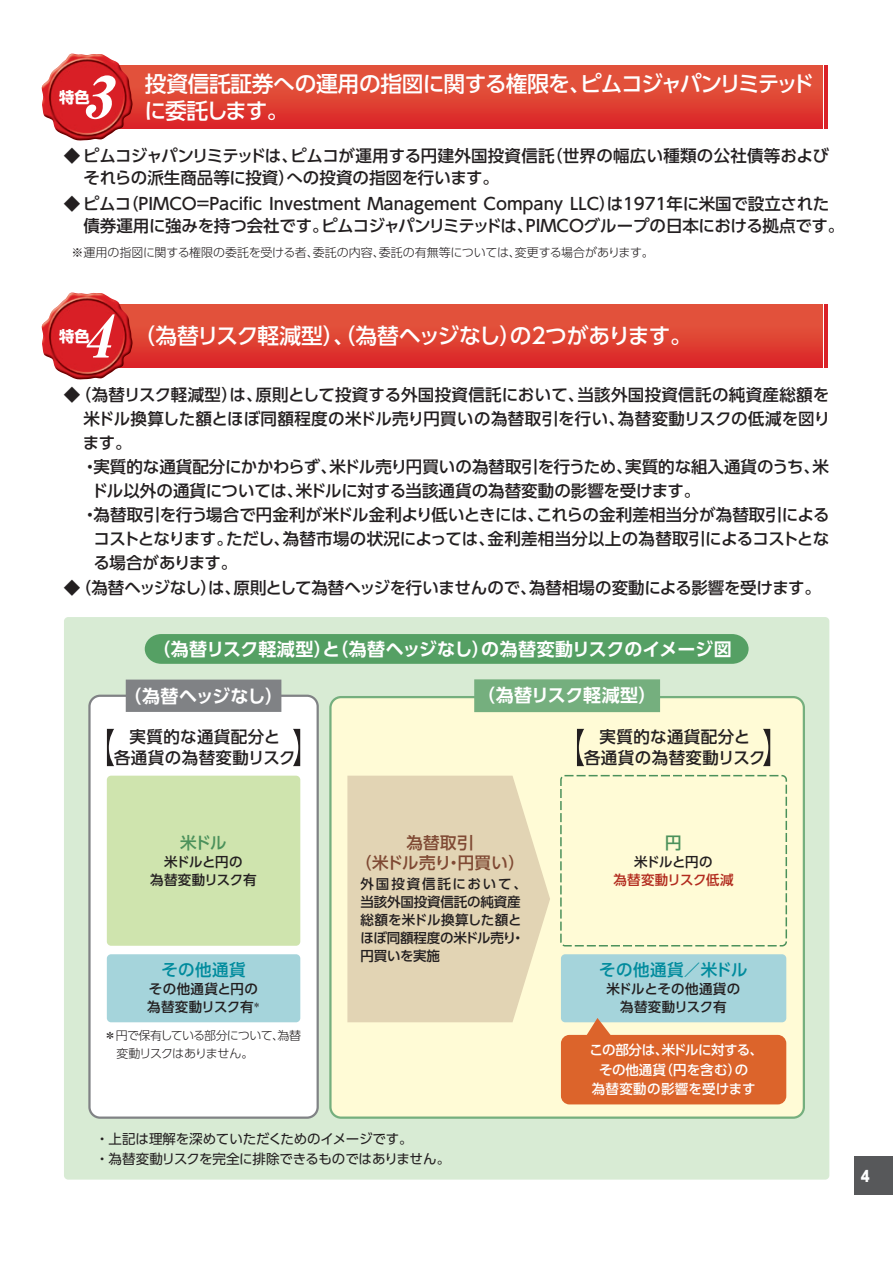
<style>
.page{position:relative;width:893px;height:1263px;background:#fff}
.page>*{position:absolute;margin:0;border:0;box-sizing:border-box;transform-origin:0 0}
.t1{font:italic 58.5px "Midashi Min Pro MA31";color:#fff;scale:1.04 1}
.t2{font:500 21.75px/27.8px "UD Shin Go Pro";letter-spacing:-.045em;color:#fff}
.t3{font:700 18px "UD Shin Go Pro De";letter-spacing:-.005em;color:#fff}
.t4{font:500 16.5px/22.5px "UD Shin Go Pro";color:#231f20}
.t5{font:500 16.5px/21px "UD Shin Go Pro";letter-spacing:.025em;color:#231f20;text-align:center}
.t6{font:500 16.5px "UD Shin Go Pro";letter-spacing:-.02em;color:#231f20}
.t7{font:500 16.5px "UD Shin Go Pro";letter-spacing:.02em;color:#231f20}
.t8{font:500 16.5px/19.5px "UD Shin Go Pro";letter-spacing:.025em;color:#7f4933;text-align:center}
.t9{font:500 16.5px "UD Shin Go Pro";letter-spacing:.025em;color:#008b9d}
.t10{font:500 16.5px "UD Shin Go Pro";letter-spacing:-.035em;color:#231f20}
.t11{font:500 16.5px "UD Shin Go Pro";color:#4b915b}
.t12{font:700 15.3px "UD Shin Go Pro";color:#fff}
.t13{font:800 15px "UD Shin Go Pro";color:#fff;scale:.9 1}
.t14{font:500 13.5px/18px "UD Shin Go Pro";letter-spacing:-.015em;color:#231f20;text-align:center}
.t15{font:13.5px/19.5px "UD Shin Go Pro";letter-spacing:-.015em;color:#231f20}
.t16{font:500 13.5px/19.5px "UD Shin Go Pro";letter-spacing:-.02em;color:#fff;text-align:center}
.t17{font:500 13.5px/18px "UD Shin Go Pro";letter-spacing:.025em;color:#231f20}
.t18{font:500 13.5px "UD Shin Go Pro";color:#b22b1e}
.t19{font:300 12px "UD Shin Go Pro";letter-spacing:-.005em;color:#231f20}
.t20{font:300 12px/18px "UD Shin Go Pro";letter-spacing:-.065em;color:#231f20}
</style>
<div class="page">
<div style="left:855px;top:1157px;width:38px;height:38px;background:#57585a"></div>
<div style="left:78px;top:65px;width:745px;height:64px;background:linear-gradient(to bottom,#e45d40,#db2829)"></div>
<hr style="left:824px;top:65px;width:4px;height:64px;background:#da2128">
<img style="left:41px;top:54px;width:92px;height:87px">
<div style="left:78px;top:304px;width:745px;height:64px;background:linear-gradient(to bottom,#e45d40,#db2829)"></div>
<hr style="left:824px;top:304px;width:4px;height:64px;background:#da2128">
<img style="left:41px;top:293px;width:92px;height:87px">
<div style="left:64px;top:617px;width:765px;height:562px;background:#d8ebd4;border-radius:4px"></div>
<div style="left:89px;top:696px;width:229px;height:422px;background:#fff;border-radius:11px"></div>
<div style="left:88px;top:695px;width:231px;height:424px;border:2px solid #808285;border-radius:11px"></div>
<div style="left:330px;top:697px;width:474px;height:421px;background:#fffbd6;border-radius:11px"></div>
<div style="left:329px;top:696px;width:476px;height:423px;border:2px solid #75af7e;border-radius:11px"></div>
<svg style="left:347px;top:776px;width:203px;height:246px;background:#e4d7b7"></svg>
<div style="left:145px;top:634px;width:604px;height:30px;background:#55a064"></div>
<div style="left:127px;top:681px;width:153px;height:30px;background:#808285"></div>
<div style="left:126px;top:679px;width:155px;height:33px;border:3px solid #808285"></div>
<div style="left:476px;top:681px;width:183px;height:30px;background:#75af7e"></div>
<div style="left:474px;top:679px;width:186px;height:33px;border:3px solid #75af7e"></div>
<div style="left:107px;top:776px;width:193px;height:170px;background:#cfe4ae;border-radius:4px"></div>
<div style="left:107px;top:954px;width:193px;height:68px;background:#a5d4db;border-radius:4px"></div>
<div style="left:560px;top:775px;width:227px;height:171px;border:2px dashed #4b915b;border-radius:4px"></div>
<div style="left:561px;top:954px;width:225px;height:68px;background:#a5d4db;border-radius:4px"></div>
<div style="left:561px;top:1035px;width:225px;height:69px;background:#dc642b;border-radius:9px"></div>
<svg style="left:586px;top:1018px;width:25px;height:17px"></svg>
<svg style="left:107px;top:729px;width:7px;height:37px"></svg>
<svg style="left:293px;top:729px;width:7px;height:37px"></svg>
<svg style="left:577px;top:729px;width:7px;height:37px"></svg>
<svg style="left:763px;top:729px;width:7px;height:37px"></svg>
<h1 class="t1" style="left:81px;top:52px;width:48px">3</h1>
<h2 class="t2" style="left:144px;top:69px;width:671px">投資信託証券への運用の指図に関する権限を、ピムコジャパンリミテッドに委託します。</h2>
<p class="t4" style="left:83px;top:144px;width:747px;text-indent:-20px">◆ピムコジャパンリミテッドは、ピムコが運用する円建外国投資信託（世界の幅広い種類の公社債等およびそれらの派生商品等に投資）への投資の指図を行います。</p>
<p class="t4" style="left:83px;top:192px;width:762px;text-indent:-20px">◆ピムコ（PIMCO＝Pacific Investment Management Company LLC）は1971年に米国で設立された債券運用に強みを持つ会社です。ピムコジャパンリミテッドは、PIMCOグループの日本における拠点です。</p>
<p class="t19" style="left:71px;top:242px;width:584px">※運用の指図に関する権限の委託を受ける者、委託の内容、委託の有無等については、変更する場合があります。</p>
<p class="t12" style="left:59px;top:84px;width:32px">特色</p>
<h1 class="t1" style="left:81px;top:291px;width:48px">4</h1>
<h2 class="t2" style="left:134px;top:322px;width:560px">（為替リスク軽減型）、（為替ヘッジなし）の２つがあります。</h2>
<p class="t7" style="left:64px;top:381px;width:767px">◆（為替リスク軽減型）は、原則として投資する外国投資信託において、当該外国投資信託の純資産総額を</p>
<p class="t5" style="left:83px;top:407px;width:748px">米ドル換算した額とほぼ同額程度の米ドル売り円買いの為替取引を行い、為替変動リスクの低減を図り</p>
<p class="t4" style="left:83px;top:431px;width:50px">ます。</p>
<p class="t4" style="left:82px;top:455px;width:749px">・実質的な通貨配分にかかわらず、米ドル売り円買いの為替取引を行うため、実質的な組入通貨のうち、米</p>
<p class="t4" style="left:91px;top:479px;width:610px">ドル以外の通貨については、米ドルに対する当該通貨の為替変動の影響を受けます。</p>
<p class="t4" style="left:82px;top:503px;width:749px">・為替取引を行う場合で円金利が米ドル金利より低いときには、これらの金利差相当分が為替取引による</p>
<p class="t4" style="left:93px;top:527px;width:737px">コストとなります。ただし、為替市場の状況によっては、金利差相当分以上の為替取引によるコストとな</p>
<p class="t10" style="left:94px;top:549px;width:145px">る場合があります。</p>
<p class="t6" style="left:64px;top:574px;width:758px">◆（為替ヘッジなし）は、原則として為替ヘッジを行いませんので、為替相場の変動による影響を受けます。</p>
<p class="t12" style="left:59px;top:323px;width:32px">特色</p>
<p class="t3" style="left:152px;top:634px;width:581px">（為替リスク軽減型）と（為替ヘッジなし）の為替変動リスクのイメージ図</p>
<p class="t3" style="left:124px;top:681px;width:161px">（為替ヘッジなし）</p>
<p class="t3" style="left:477px;top:680px;width:181px">（為替リスク軽減型）</p>
<p class="t5" style="left:114px;top:726px;width:183px">実質的な通貨配分と<br>各通貨の為替変動リスク</p>
<p class="t5" style="left:584px;top:726px;width:183px">実質的な通貨配分と<br>各通貨の為替変動リスク</p>
<p class="t11" style="left:180px;top:829px;width:48px">米ドル</p>
<p class="t14" style="left:150px;top:853px;width:108px">米ドルと円の<br>為替変動リスク有</p>
<p class="t9" style="left:161px;top:956px;width:86px">その他通貨</p>
<p class="t17" style="left:147px;top:979px;width:115px">その他通貨と円の為替変動リスク有<sup>＊</sup></p>
<p class="t20" style="left:116px;top:1026px;width:186px;text-indent:-12px">＊円で保有している部分について、為替変動リスクはありません。</p>
<p class="t8" style="left:355px;top:833px;width:171px">為替取引<br>（米ドル売り・円買い）</p>
<p class="t14" style="left:360px;top:874px;width:168px;text-align:left">外国投資信託において、当該外国投資信託の純資産総額を米ドル換算した額とほぼ同額程度の米ドル売り・円買いを実施</p>
<p class="t15" style="left:95px;top:1129px;width:356px">・上記は理解を深めていただくためのイメージです。<br>・為替変動リスクを完全に排除できるものではありません。</p>
<p class="t11" style="left:665px;top:829px;width:18px">円</p>
<p class="t14" style="left:634px;top:853px;width:80px">米ドルと円の</p>
<p class="t18" style="left:613px;top:869px;width:122px">為替変動リスク低減</p>
<p class="t9" style="left:599px;top:956px;width:150px">その他通貨／米ドル</p>
<p class="t14" style="left:606px;top:979px;width:135px">米ドルとその他通貨の為替変動リスク有</p>
<p class="t16" style="left:590px;top:1040px;width:175px">この部分は、米ドルに対する、その他通貨（円を含む）の<br>為替変動の影響を受けます</p>
<p class="t13" style="left:861px;top:1163px;width:11px">4</p>
</div>
